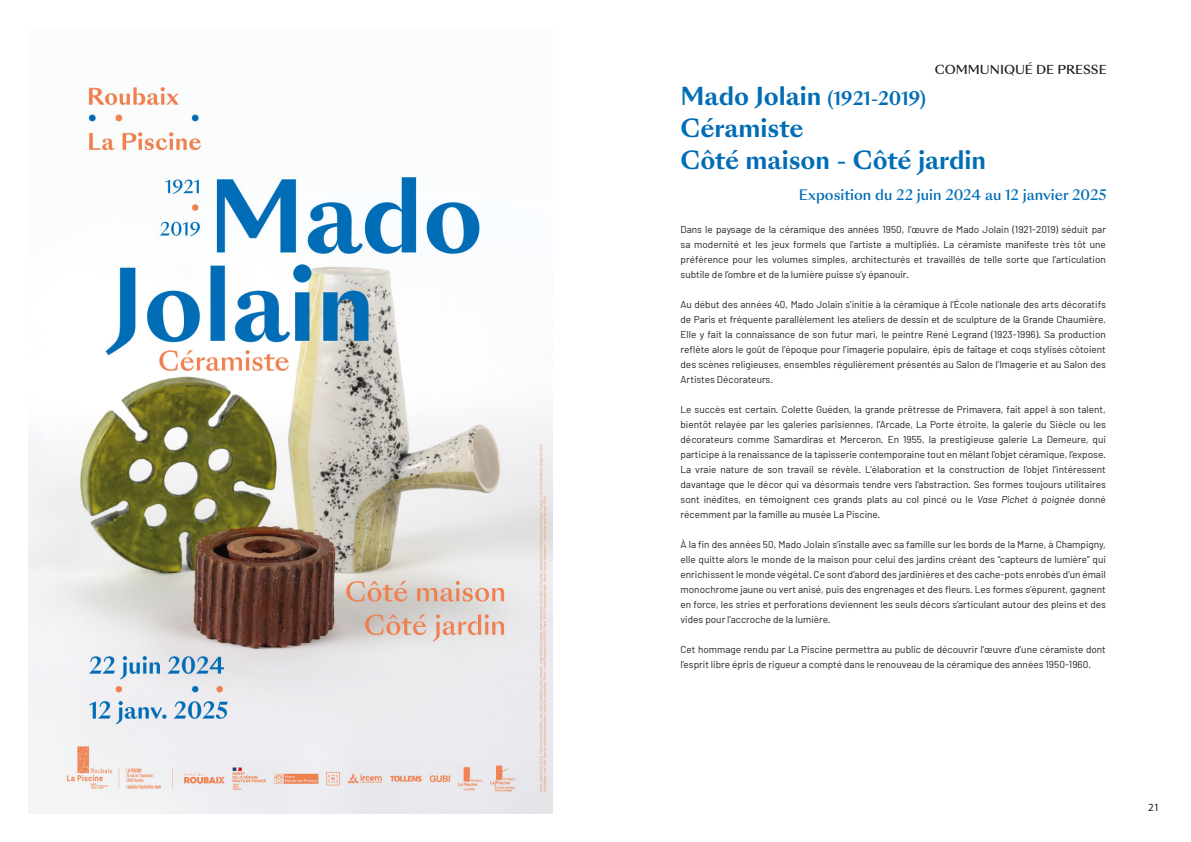
<style>
.page{position:relative;width:1191px;height:842px;background:#fff}
.page>*{position:absolute;margin:0;border:0;box-sizing:border-box;transform-origin:0 0}
.Chapitre{font:700 24px "Sang Bleu Sunrise";color:#016db6}
.Chapitre-2{font:700 18px "Sang Bleu Sunrise";color:#016db6}
.Chapitre-3{font:500 14px "Sang Bleu Sunrise";color:#016db6}
.t1{font:500 12px "Sang Bleu Sunrise";color:#231f20}
.t2{font:11px "Myriad Pro";color:#231f20}
.t3{font:10px/15px "Barlow";color:#231f20;text-align:justify}
.s1{font-size:24px}
.s2{font-style:italic}
</style>
<div class="page">
<img style="left:28px;top:87px;width:524px;height:727px">
<p class="t1" style="left:935px;top:62px;width:173px">COMMUNIQUÉ DE PRESSE</p>
<p class="Chapitre-2" style="left:680px;top:85px;width:247px"><span class="s1">Mado Jolain</span> (1921-2019)</p>
<p class="Chapitre" style="left:680px;top:111px;width:125px">Céramiste</p>
<p class="Chapitre" style="left:680px;top:143px;width:307px">Côté maison - Côté jardin</p>
<p class="Chapitre-3" style="left:799px;top:185px;width:309px">Exposition du 22 juin 2024 au 12 janvier 2025</p>
<p class="t3" style="left:680px;top:221px;width:427px">Dans le paysage de la céramique des années 1950, l’œuvre de Mado Jolain (1921-2019) séduit par sa modernité et les jeux formels que l’artiste a multipliés. La céramiste manifeste très tôt une préférence pour les volumes simples, architecturés et travaillés de telle sorte que l’articulation subtile de l’ombre et de la lumière puisse s’y épanouir.</p>
<p class="t3" style="left:680px;top:296px;width:427px">Au début des années 40, Mado Jolain s’initie à la céramique à l’École nationale des arts décoratifs de Paris et fréquente parallèlement les ateliers de dessin et de sculpture de la Grande Chaumière.<br>Elle y fait la connaissance de son futur mari, le peintre René Legrand (1923-1996). Sa production reflète alors le goût de l’époque pour l’imagerie populaire, épis de faîtage et coqs stylisés côtoient des scènes religieuses, ensembles régulièrement présentés au Salon de l’Imagerie et au Salon des Artistes Décorateurs.</p>
<p class="t3" style="left:680px;top:401px;width:427px">Le succès est certain. Colette Guéden, la grande prêtresse de Primavera, fait appel à son talent, bientôt relayée par les galeries parisiennes, l’Arcade, La Porte étroite, la galerie du Siècle ou les décorateurs comme Samardiras et Merceron. En 1955, la prestigieuse galerie La Demeure, qui participe à la renaissance de la tapisserie contemporaine tout en mêlant l’objet céramique, l’expose.<br>La vraie nature de son travail se révèle. L’élaboration et la construction de l’objet l’intéressent davantage que le décor qui va désormais tendre vers l’abstraction. Ses formes toujours utilitaires sont inédites, en témoignent ces grands plats au col pincé ou le <span class="s2">Vase Pichet à poignée</span> donné récemment par la famille au musée La Piscine.</p>
<p class="t3" style="left:680px;top:536px;width:427px">À la fin des années 50, Mado Jolain s’installe avec sa famille sur les bords de la Marne, à Champigny, elle quitte alors le monde de la maison pour celui des jardins créant des “capteurs de lumière” qui enrichissent le monde végétal. Ce sont d’abord des jardinières et des cache-pots enrobés d’un émail monochrome jaune ou vert anisé, puis des engrenages et des fleurs. Les formes s’épurent, gagnent en force, les stries et perforations deviennent les seuls décors s’articulant autour des pleins et des vides pour l’accroche de la lumière.</p>
<p class="t3" style="left:680px;top:641px;width:427px">Cet hommage rendu par La Piscine permettra au public de découvrir l’œuvre d’une céramiste dont l’esprit libre épris de rigueur a compté dans le renouveau de la céramique des années 1950-1960.</p>
<p class="t2" style="left:1148px;top:800px;width:13px">21</p>
</div>
